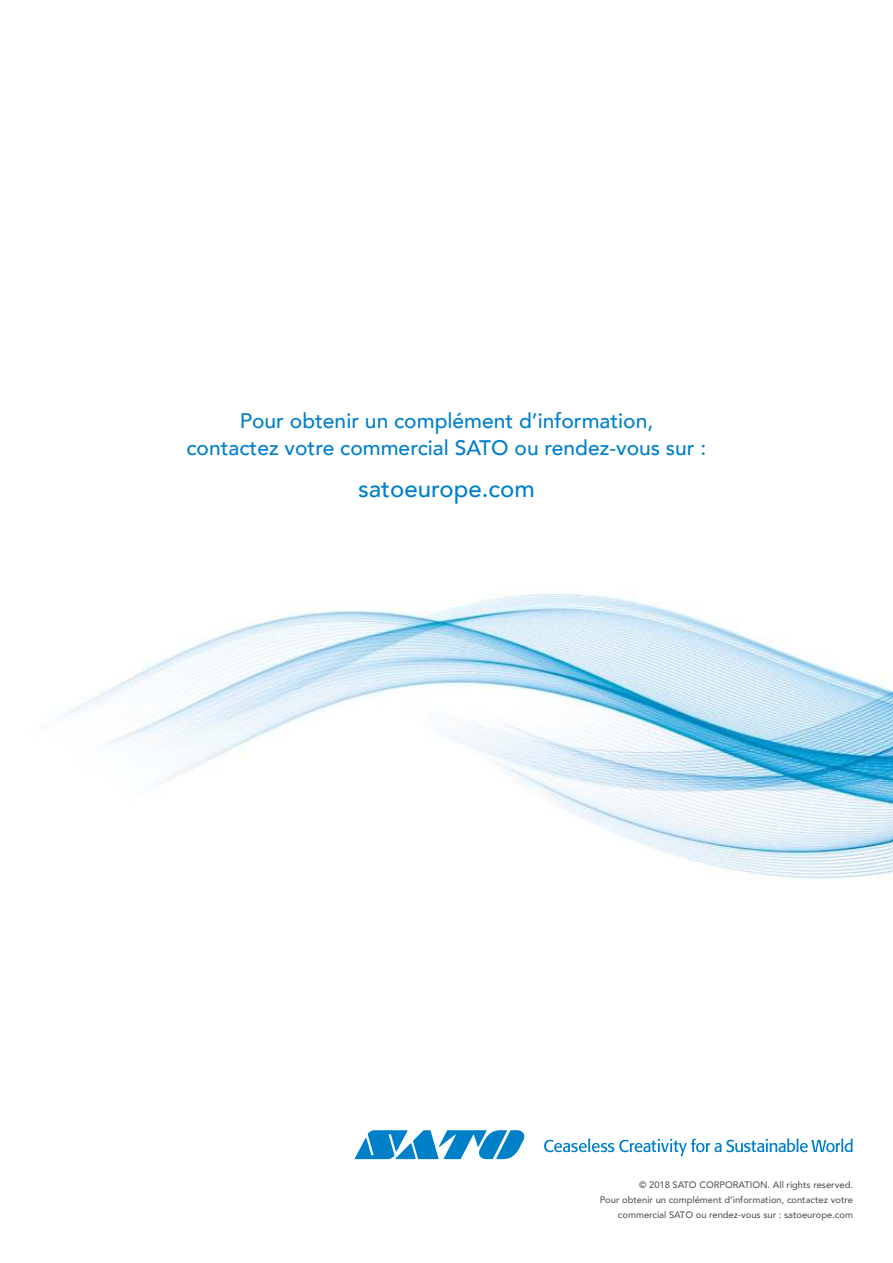
<style>
.page{position:relative;width:893px;height:1263px;background:#fff}
.page>*{position:absolute;margin:0;border:0;box-sizing:border-box;transform-origin:0 0}
.t1{font:500 24px "Avenir";color:#0080c9}
.t2{font:500 21px/27px "Avenir";color:#0080c9;text-align:center}
.t3{font:500 9.3px/15px "Avenir";color:#575756;text-align:right}
</style>
<div class="page">
<img style="left:62px;top:594px;width:831px;height:285px">
<svg style="left:355px;top:1130px;width:170px;height:29px"></svg>
<svg style="left:544px;top:1138px;width:309px;height:18px"></svg>
<h2 class="t2" style="left:187px;top:410px;width:521px">Pour obtenir un complément d’information,<br>contactez votre commercial SATO ou rendez-vous sur :</h2>
<h1 class="t1" style="left:358px;top:479px;width:178px">satoeurope.com</h1>
<p class="t3" style="left:600px;top:1178px;width:255px">© 2018 SATO CORPORATION. All rights reserved.<br>Pour obtenir un complément d’information, contactez votre commercial SATO ou rendez-vous sur : satoeurope.com</p>
</div>
